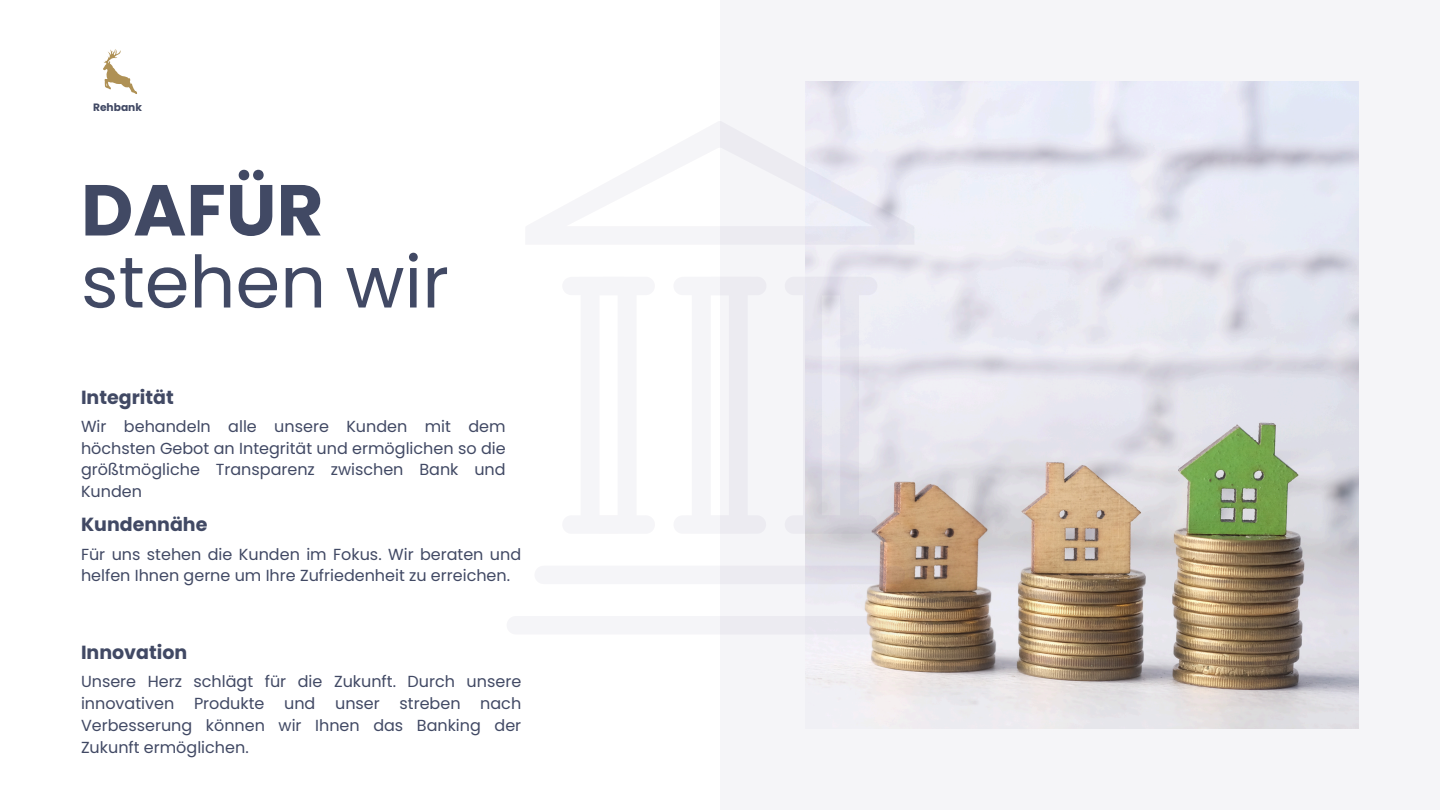
<style>
.page{position:relative;width:1440px;height:810px;background:#fff}
.page>*{position:absolute;margin:0;border:0;box-sizing:border-box;transform-origin:0 0}
.t1{font:72px "Poppins";color:#414964}
.t2{font:700 72px "Poppins";color:#414964}
.t3{font:700 19px "Poppins";color:#414964}
.t4{font:16px/21.8px "Poppins";color:#414964;text-align:justify}
.t5{font:700 10.7px "Poppins";color:#414964}
</style>
<div class="page">
<div style="left:720px;top:0;width:720px;height:810px;background:#f5f5f8"></div>
<img style="left:806px;top:81px;width:553px;height:648px">
<svg style="left:805px;top:121px;width:128px;height:514px;fill:#e5e4ee"></svg>
<svg style="left:103px;top:49px;width:34px;height:45px"></svg>
<h4 class="t5" style="left:93px;top:99px;width:50px">Rehbank</h4>
<h4 class="t2" style="left:81px;top:160px;width:244px">DAFÜR</h4>
<p class="t1" style="left:81px;top:232px;width:370px">stehen wir</p>
<h1 class="t3" style="left:81px;top:384px;width:94px">Integrität</h1>
<p class="t4" style="left:81px;top:415px;width:426px">Wir behandeln alle unsere Kunden mit dem höchsten Gebot an Integrität und ermöglichen so die größtmögliche Transparenz zwischen Bank und Kunden</p>
<h2 class="t3" style="left:81px;top:511px;width:128px">Kundennähe</h2>
<p class="t4" style="left:81px;top:543px;width:442px">Für uns stehen die Kunden im Fokus. Wir beraten und helfen Ihnen gerne um Ihre Zufriedenheit zu erreichen.</p>
<p class="t3" style="left:81px;top:639px;width:108px">Innovation</p>
<p class="t4" style="left:81px;top:671px;width:442px">Unsere Herz schlägt für die Zukunft. Durch unsere innovativen Produkte und unser streben nach Verbesserung können wir Ihnen das Banking der Zukunft ermöglichen.</p>
</div>
